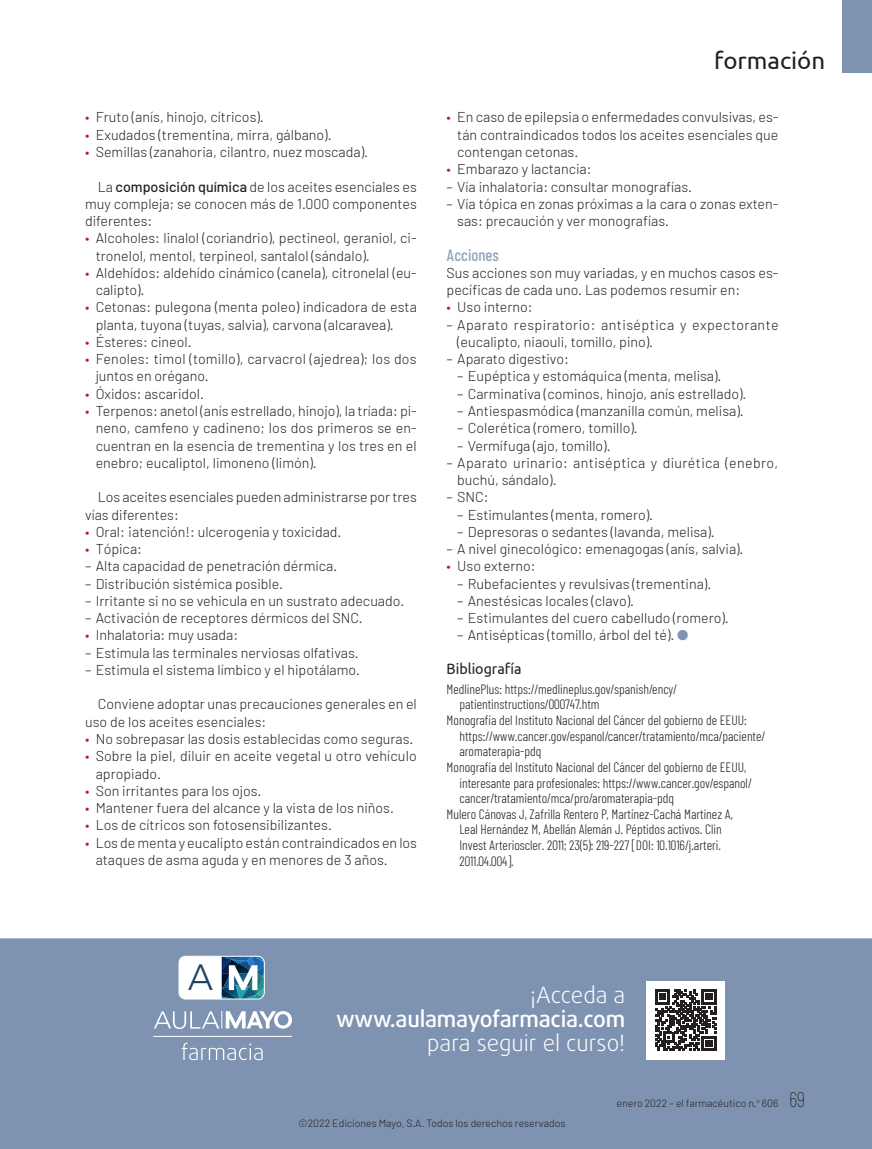
<style>
.page{position:relative;width:872px;height:1149px;background:#fff}
.page>*{position:absolute;margin:0;border:0;box-sizing:border-box;transform-origin:0 0}
.t1{font:300 36.15px "Avenir LT Std";color:#1c4363}
.t2{font:24px "Ubuntu";color:#231f20}
.t3{font:300 22.5px/24px "Daxline Pro";color:#fff;text-align:right}
.LADILLO_3{font:500 16.5px "Barlow Condensed";color:#94a4bd}
.BIBLIOGRAFIA_ladillo{font:15px "Ubuntu";color:#231f20;scale:.95 1}
.TEXT_GENERAL_-_Copia{font:300 14.25px/17.2px "Barlow";color:#231f20}
.TEXT_GENERAL_-_Copia-2{font:300 14.25px/17.2px "Barlow";letter-spacing:.025em;color:#231f20}
.TEXT_GENERAL_sense_e{font:300 14.25px/17.2px "Barlow";color:#231f20}
.BIBLIOGRAFIA_sense_n{font:300 13.5px/15.6px "Barlow Condensed";color:#231f20}
.t4{font:300 10.5px "Barlow";color:#231f20}
.s1{color:#b41e28}
.s2{font-weight:500}
.s3{color:#7e93b1}
.s4{font-family:"Barlow Condensed";font-weight:100;font-size:21px}
</style>
<div class="page">
<div style="left:842px;top:0;width:30px;height:72px;background:#7e93b1"></div>
<div style="left:0;top:1082px;width:872px;height:66px;background:#7e93b1"></div>
<div style="left:0;top:938px;width:872px;height:144px;background:#7e93b1"></div>
<div style="left:646px;top:980px;width:79px;height:79px;background:#fff"></div>
<svg style="left:655px;top:989px;width:61px;height:61px"></svg>
<div style="left:179px;top:955px;width:85px;height:43px;background:#fff;border-radius:6px"></div>
<div style="left:179px;top:955px;width:85px;height:43px;border:1px solid #fff;border-radius:6px"></div>
<svg style="left:222px;top:955px;width:42px;height:44px"></svg>
<hr style="left:153px;top:1035px;width:139px;height:1px;background:#fff">
<svg style="left:182px;top:1042px;width:81px;height:17px"></svg>
<svg style="left:154px;top:1010px;width:138px;height:18px"></svg>
<p class="TEXT_GENERAL_-_Copia" style="left:85px;top:108px;width:180px"><span class="s1">•</span> Fruto (anís, hinojo, cítricos).</p>
<p class="TEXT_GENERAL_-_Copia" style="left:85px;top:126px;width:248px"><span class="s1">•</span> Exudados (trementina, mirra, gálbano).</p>
<p class="TEXT_GENERAL_-_Copia" style="left:85px;top:143px;width:284px"><span class="s1">•</span> Semillas (zanahoria, cilantro, nuez moscada).</p>
<p class="TEXT_GENERAL_-_Copia" style="left:85px;top:177px;width:333px;text-align:justify;text-indent:13px">La <span class="s2">composición química</span> de los aceites esenciales es muy compleja; se conocen más de 1.000 componentes diferentes:</p>
<p class="TEXT_GENERAL_-_Copia" style="left:96px;top:229px;width:323px;text-indent:-11px"><span class="s1">•</span> Alcoholes: linalol (coriandrio), pectineol, geraniol, ci&shy;tronelol, mentol, terpineol, santalol (sándalo).</p>
<p class="TEXT_GENERAL_-_Copia" style="left:96px;top:264px;width:323px;text-indent:-11px"><span class="s1">•</span> Aldehídos: aldehído cinámico (canela), citronelal (eu&shy;calipto).</p>
<p class="TEXT_GENERAL_-_Copia" style="left:96px;top:298px;width:323px;text-indent:-11px"><span class="s1">•</span> Cetonas: pulegona (menta poleo) indicadora de esta planta, tuyona (tuyas, salvia), carvona (alcaravea).</p>
<p class="TEXT_GENERAL_-_Copia" style="left:85px;top:333px;width:108px"><span class="s1">•</span> Ésteres: cineol.</p>
<p class="TEXT_GENERAL_-_Copia" style="left:96px;top:350px;width:322px;text-indent:-11px"><span class="s1">•</span> Fenoles: timol (tomillo), carvacrol (ajedrea); los dos juntos en orégano.</p>
<p class="TEXT_GENERAL_-_Copia" style="left:85px;top:384px;width:120px"><span class="s1">•</span> Óxidos: ascaridol.</p>
<p class="TEXT_GENERAL_-_Copia" style="left:96px;top:402px;width:323px;text-align:justify;text-indent:-11px"><span class="s1">•</span> Terpenos: anetol (anís estrellado, hinojo), la tríada: pi&shy;neno, camfeno y cadineno; los dos primeros se en&shy;cuentran en la esencia de trementina y los tres en el enebro; eucaliptol, limoneno (limón).</p>
<p class="TEXT_GENERAL_-_Copia" style="left:85px;top:488px;width:333px;text-indent:13px">Los aceites esenciales pueden administrarse por tres vías diferentes:</p>
<p class="TEXT_GENERAL_-_Copia" style="left:85px;top:522px;width:258px"><span class="s1">•</span> Oral: ¡atención!: ulcerogenia y toxicidad.</p>
<p class="TEXT_GENERAL_-_Copia" style="left:85px;top:540px;width:58px"><span class="s1">•</span> Tópica:</p>
<p class="TEXT_GENERAL_-_Copia" style="left:85px;top:557px;width:254px">– Alta capacidad de penetración dérmica.</p>
<p class="TEXT_GENERAL_-_Copia" style="left:85px;top:574px;width:199px">– Distribución sistémica posible.</p>
<p class="TEXT_GENERAL_-_Copia" style="left:85px;top:591px;width:321px">– Irritante si no se vehicula en un sustrato adecuado.</p>
<p class="TEXT_GENERAL_-_Copia" style="left:85px;top:609px;width:279px">– Activación de receptores dérmicos del SNC.</p>
<p class="TEXT_GENERAL_-_Copia" style="left:85px;top:626px;width:155px"><span class="s1">•</span> Inhalatoria: muy usada:</p>
<p class="TEXT_GENERAL_-_Copia" style="left:85px;top:643px;width:275px">– Estimula las terminales nerviosas olfativas.</p>
<p class="TEXT_GENERAL_-_Copia" style="left:85px;top:660px;width:276px">– Estimula el sistema límbico y el hipotálamo.</p>
<p class="TEXT_GENERAL_-_Copia" style="left:85px;top:695px;width:333px;text-indent:13px">Conviene adoptar unas precauciones generales en el uso de los aceites esenciales:</p>
<p class="TEXT_GENERAL_-_Copia" style="left:85px;top:729px;width:330px"><span class="s1">•</span> No sobrepasar las dosis establecidas como seguras.</p>
<p class="TEXT_GENERAL_-_Copia" style="left:96px;top:747px;width:322px;text-indent:-11px"><span class="s1">•</span> Sobre la piel, diluir en aceite vegetal u otro vehículo apropiado.</p>
<p class="TEXT_GENERAL_-_Copia" style="left:85px;top:781px;width:178px"><span class="s1">•</span> Son irritantes para los ojos.</p>
<p class="TEXT_GENERAL_-_Copia" style="left:85px;top:798px;width:310px"><span class="s1">•</span> Mantener fuera del alcance y la vista de los niños.</p>
<p class="TEXT_GENERAL_-_Copia" style="left:85px;top:816px;width:248px"><span class="s1">•</span> Los de cítricos son fotosensibilizantes.</p>
<p class="TEXT_GENERAL_-_Copia" style="left:96px;top:833px;width:323px;text-indent:-11px"><span class="s1">•</span> Los de menta y eucalipto están contraindicados en los ataques de asma aguda y en menores de 3 años.</p>
<h2 class="t2" style="left:714px;top:46px;width:113px">formación</h2>
<p class="TEXT_GENERAL_-_Copia" style="left:457px;top:108px;width:323px;text-align:justify;text-indent:-11px"><span class="s1">•</span> En caso de epilepsia o enfermedades convulsivas, es&shy;tán contraindicados todos los aceites esenciales que contengan cetonas.</p>
<p class="TEXT_GENERAL_-_Copia" style="left:446px;top:160px;width:146px"><span class="s1">•</span> Embarazo y lactancia:</p>
<p class="TEXT_GENERAL_-_Copia" style="left:446px;top:177px;width:247px">– Vía inhalatoria: consultar monografías.</p>
<p class="TEXT_GENERAL_-_Copia" style="left:457px;top:195px;width:323px;text-indent:-11px">– Vía tópica en zonas próximas a la cara o zonas exten&shy;sas: precaución y ver monografías.</p>
<p class="LADILLO_3" style="left:446px;top:244px;width:54px">Acciones</p>
<p class="TEXT_GENERAL_sense_e" style="left:446px;top:264px;width:333px">Sus acciones son muy variadas, y en muchos casos es&shy;pecíficas de cada uno. Las podemos resumir en:</p>
<p class="TEXT_GENERAL_-_Copia" style="left:446px;top:298px;width:87px"><span class="s1">•</span> Uso interno:</p>
<p class="TEXT_GENERAL_-_Copia-2" style="left:457px;top:315px;width:323px;text-indent:-11px">– Aparato respiratorio: antiséptica y expectorante (eucalipto, niaouli, tomillo, pino).</p>
<p class="TEXT_GENERAL_-_Copia" style="left:446px;top:350px;width:124px">– Aparato digestivo:</p>
<p class="TEXT_GENERAL_-_Copia" style="left:457px;top:367px;width:266px">– Eupéptica y estomáquica (menta, melisa).</p>
<p class="TEXT_GENERAL_-_Copia" style="left:457px;top:384px;width:291px">– Carminativa (cominos, hinojo, anís estrellado).</p>
<p class="TEXT_GENERAL_-_Copia" style="left:457px;top:402px;width:288px">– Antiespasmódica (manzanilla común, melisa).</p>
<p class="TEXT_GENERAL_-_Copia" style="left:457px;top:419px;width:182px">– Colerética (romero, tomillo).</p>
<p class="TEXT_GENERAL_-_Copia" style="left:457px;top:436px;width:155px">– Vermífuga (ajo, tomillo).</p>
<p class="TEXT_GENERAL_-_Copia-2" style="left:457px;top:453px;width:322px;text-indent:-11px">– Aparato urinario: antiséptica y diurética (enebro, buchú, sándalo).</p>
<p class="TEXT_GENERAL_-_Copia" style="left:446px;top:488px;width:43px">– SNC:</p>
<p class="TEXT_GENERAL_-_Copia" style="left:457px;top:505px;width:197px">– Estimulantes (menta, romero).</p>
<p class="TEXT_GENERAL_-_Copia" style="left:457px;top:522px;width:259px">– Depresoras o sedantes (lavanda, melisa).</p>
<p class="TEXT_GENERAL_-_Copia" style="left:446px;top:540px;width:298px">– A nivel ginecológico: emenagogas (anís, salvia).</p>
<p class="TEXT_GENERAL_-_Copia" style="left:446px;top:557px;width:90px"><span class="s1">•</span> Uso externo:</p>
<p class="TEXT_GENERAL_-_Copia" style="left:457px;top:574px;width:255px">– Rubefacientes y revulsivas (trementina).</p>
<p class="TEXT_GENERAL_-_Copia" style="left:457px;top:591px;width:178px">– Anestésicas locales (clavo).</p>
<p class="TEXT_GENERAL_-_Copia" style="left:457px;top:609px;width:273px">– Estimulantes del cuero cabelludo (romero).</p>
<p class="TEXT_GENERAL_-_Copia" style="left:457px;top:626px;width:233px">– Antisépticas (tomillo, árbol del té). <span class="s3">●</span></p>
<p class="BIBLIOGRAFIA_ladillo" style="left:446px;top:659px;width:80px">Bibliografía</p>
<p class="BIBLIOGRAFIA_sense_n" style="left:459px;top:680px;width:219px;text-indent:-13px">MedlinePlus: https://medlineplus.gov/spanish/ency/ patientinstructions/000747.htm</p>
<p class="BIBLIOGRAFIA_sense_n" style="left:459px;top:711px;width:307px;text-indent:-13px">Monografía del Instituto Nacional del Cáncer del gobierno de EEUU: https://www.cancer.gov/espanol/cancer/tratamiento/mca/paciente/ aromaterapia-pdq</p>
<p class="BIBLIOGRAFIA_sense_n" style="left:459px;top:758px;width:294px;text-indent:-13px">Monografía del Instituto Nacional del Cáncer del gobierno de EEUU, interesante para profesionales: https://www.cancer.gov/espanol/ cancer/tratamiento/mca/pro/aromaterapia-pdq</p>
<p class="BIBLIOGRAFIA_sense_n" style="left:459px;top:805px;width:275px;text-indent:-13px">Mulero Cánovas J, Zafrilla Rentero P, Martínez-Cachá Martínez A, Leal Hernández M, Abellán Alemán J. Péptidos activos. Clin Invest Arterioscler. 2011; 23(5): 219-227 [DOI: 10.1016/j.arteri.<br>2011.04.004].</p>
<p class="t1" style="left:188px;top:956px;width:26px">A</p>
<p class="t3" style="left:336px;top:982px;width:291px">¡Acceda a <span class="s2">www.aulamayofarmacia.com </span>para seguir el curso!</p>
<p class="t4" style="left:298px;top:1115px;width:268px">©2022 Ediciones Mayo, S.A. Todos los derechos reservados</p>
<p class="t4" style="left:616px;top:1096px;width:190px">enero 2022 – el farmacéutico n.<sup>o</sup> 606 <span class="s4">69</span></p>
</div>
